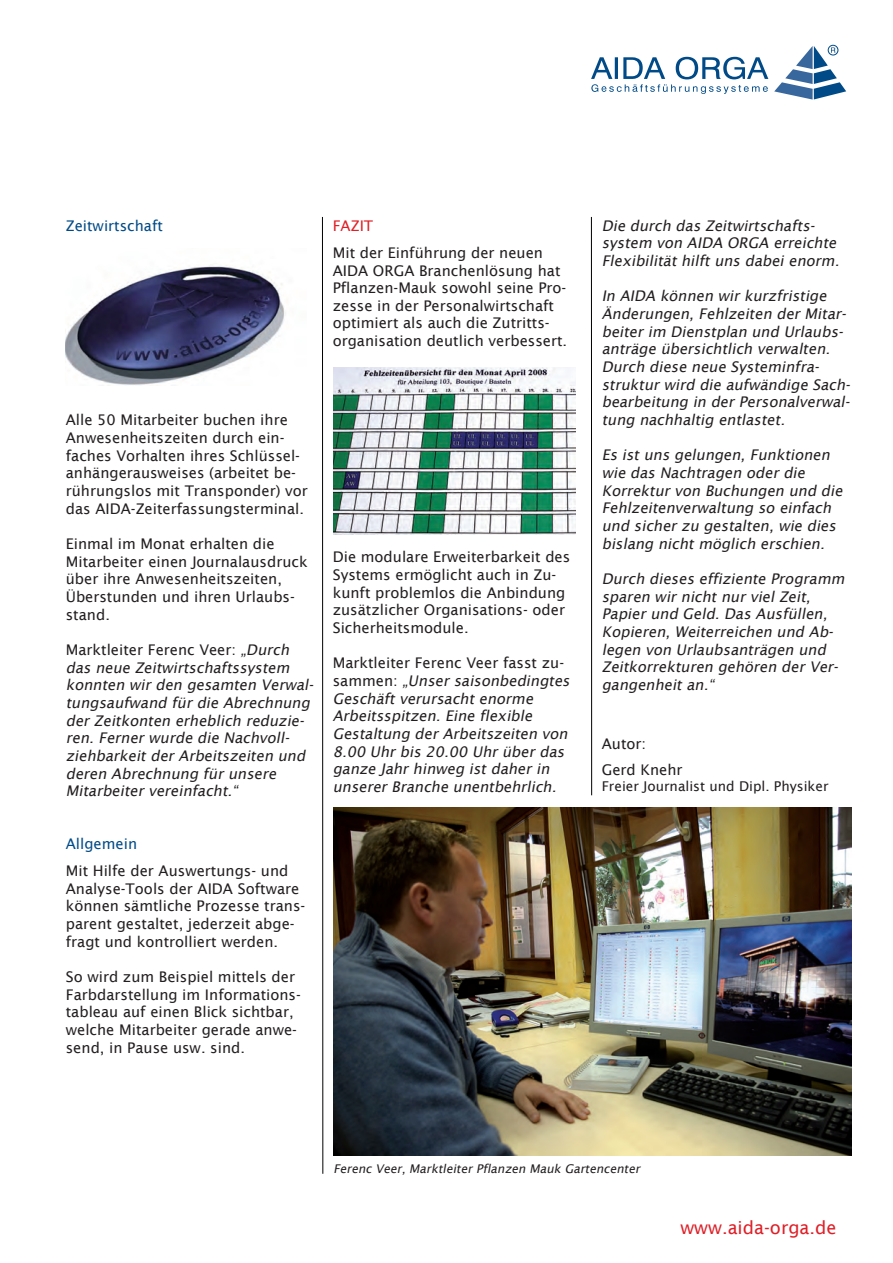
<style>
.page{position:relative;width:893px;height:1263px;background:#fff}
.page>*{position:absolute;margin:0;border:0;box-sizing:border-box;transform-origin:0 0}
.t1{font:18px "Lucida Sans";color:#df1f27}
.t2{font:italic 14.7px/17.7px "Lucida Sans";color:#231f20}
.t3{font:14.7px/17.7px "Lucida Sans";color:#231f20}
.t4{font:italic 14.7px/17.7px "Lucida Sans";letter-spacing:-.085em;color:#231f20}
.t5{font:14.7px "Lucida Sans";color:#004b87}
.t6{font:14.7px "Lucida Sans";color:#e01f26}
.t7{font:13.5px "Lucida Sans";color:#231f20}
.t8{font:italic 12px "Lucida Sans";color:#231f20}
.s1{font-style:normal}
</style>
<div class="page">
<hr style="left:322px;top:217px;width:1px;height:957px;background:#000">
<hr style="left:591px;top:217px;width:1px;height:578px;background:#000">
<svg style="left:591px;top:57px;width:177px;height:37px"></svg>
<svg style="left:774px;top:45px;width:72px;height:55px"></svg>
<img style="left:333px;top:367px;width:243px;height:168px">
<img style="left:333px;top:808px;width:519px;height:347px">
<img style="left:65px;top:265px;width:223px;height:121px">
<p class="t5" style="left:66px;top:218px;width:99px">Zeitwirtschaft</p>
<p class="t6" style="left:333px;top:218px;width:42px">Fazit</p>
<p class="t3" style="left:333px;top:244px;width:236px">Mit der Einführung der neuen<br>AI DA ORGA Branchenlösung hat<br>Pflanzen-Mauk sowohl seine Pro&shy;zesse in der Personalwirtschaft optimiert als auch die Zutritts&shy;organisation deutlich verbessert.</p>
<p class="t3" style="left:66px;top:411px;width:243px">Alle 50 Mitarbeiter buchen ihre Anwesenheitszeiten durch ein&shy;faches Vorhalten ihres Schlüssel&shy;anhängerausweises (arbeitet be&shy;rührungslos mit Transponder) vor das AI DA-Zeiterfassungsterminal.</p>
<p class="t3" style="left:66px;top:535px;width:243px">Einmal im Monat erhalten die<br>Mitarbeiter einen Journalausdruck über ihre Anwesenheitszeiten,<br>Überstunden und ihren U rlaubs&shy;stand.</p>
<p class="t2" style="left:66px;top:641px;width:252px"><span class="s1">Marktleiter Ferenc Veer:</span> „Durch das neue Zeitwirtschaftssystem konnten wir den gesamten Verwal&shy;tungsaufwand für die Abrechnung der Zeitkonten erheblich reduzie&shy;ren. Ferner wurde die Nachvoll&shy;ziehbarkeit der Arbeitszeiten und deren Abrechnung für unsere<br>Mitarbeiter vereinfacht.“</p>
<p class="t5" style="left:66px;top:836px;width:73px">Allgemein</p>
<p class="t3" style="left:66px;top:862px;width:241px">Mit Hilfe der Auswertungs- und Analyse-Tools der AI DA Software können sämtliche Prozesse trans&shy;parent gestaltet, jederzeit abge&shy;fragt und kontrolliert werden.</p>
<p class="t3" style="left:66px;top:968px;width:237px">So wird zum Beispiel mittels der<br>Farbdarstellung im I nformations&shy;tableau auf einen Blick sichtbar, welche Mitarbeiter gerade anwe&shy;send, in Pause usw. sind.</p>
<p class="t3" style="left:333px;top:548px;width:239px">Die modulare Erweiterbarkeit des<br>Systems ermöglicht auch in Zu&shy;kunft problemlos die Anbindung zusätzlicher Organisations- oder<br>Sicherheitsmodule.</p>
<p class="t2" style="left:333px;top:654px;width:241px"><span class="s1">Marktleiter Ferenc Veer fasst zu&shy;s a m m e n :</span> „Unser saisonbedingtes<br>Geschäft verursacht enorme<br>Arbeitsspitzen. Eine flexible<br>Gestaltung der Arbeitszeiten von<br>8.00 Uhr bis 20.00 Uhr über das ganze Jahr hinweg ist daher in unserer Branche unentbehrlich.</p>
<p class="t2" style="left:602px;top:217px;width:242px">Die durch das Zeitwirtschafts&shy;system von AI DA ORGA erreichte<br>Flexibilität hilft uns dabei enorm.</p>
<p class="t4" style="left:602px;top:287px;width:253px">I n AI DA können wir kurzfristige Änderungen, Fehlzeiten der Mitar&shy;beiter im Dienstplan und U rlaubs&shy;anträge übersichtlich verwalten.<br>Durch diese neue Systeminfra&shy;struktur wird die aufwändige Sach&shy;bearbeitung in der Personalverwal&shy;tung nachhaltig entlastet.</p>
<p class="t2" style="left:602px;top:446px;width:245px">Es ist uns gelungen, Funktionen wie das Nachtragen oder die<br>Korrektur von Buchungen und die<br>Fehlzeitenverwaltung so einfach und sicher zu gestalten, wie dies bislang nicht möglich erschien.</p>
<p class="t2" style="left:602px;top:570px;width:247px">Durch dieses effiziente Programm sparen wir nicht nur viel Zeit,<br>Papier und Geld. Das Ausfüllen,<br>Kopieren, Weiterreichen und Ab&shy;legen von Urlaubsanträgen und<br>Zeitkorrekturen gehören der Ver&shy;gangenheit an.“</p>
<p class="t3" style="left:602px;top:730px;width:82px;line-height:26.7px">Autor:<br>Gerd Knehr</p>
<p class="t7" style="left:602px;top:779px;width:228px">Freier Journalist und Dipl. Physiker</p>
<p class="t8" style="left:333px;top:1162px;width:310px">Ferenc Veer, Marktleiter Pflanzen Mauk Gartencenter</p>
<p class="t1" style="left:680px;top:1217px;width:158px">www.aida-orga.de</p>
</div>
